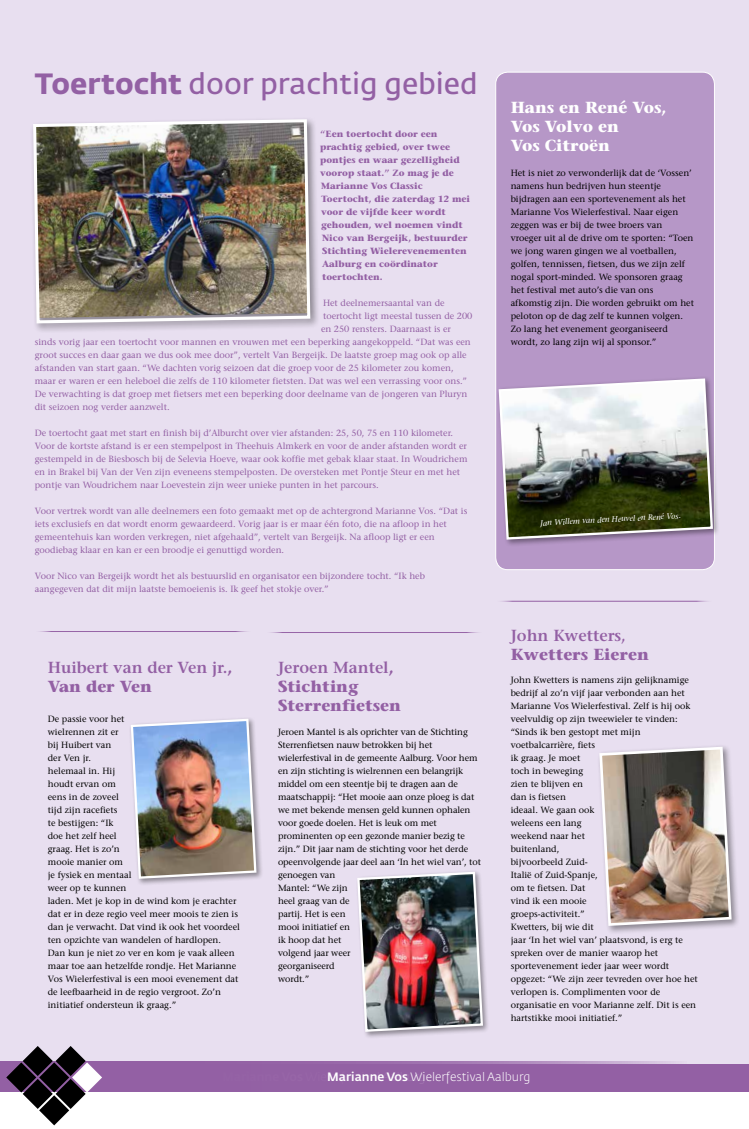
<style>
.page{position:relative;width:749px;height:1129px;background:#fff}
.page>*{position:absolute;margin:0;border:0;box-sizing:border-box;transform-origin:0 0}
.t1{font:600 29px "Fedra Sans Std";color:#9360a4}
.t2{font:700 16px/19px "Stone Serif Std";color:#9360a4}
.t3{font:600 16px/19px "Stone Serif Std";color:#9360a4}
.t4{font:700 16px/19px "Stone Serif Std";color:#fff}
.t5{font:300 12px "Fedra Sans Std";color:#fff}
.t6{font:500 9px/13px "Stone Serif Std";color:#000}
.t7{font:500 9px/13px "Stone Serif Std";color:#9360a4}
.t8{font:700 9px/13px "Stone Serif Std";color:#9360a4}
.t9{font:italic 500 8px "Stone Serif Std";color:#fff}
.s1{font-weight:700}
.s2{font-weight:600}
.s3{font-family:"Fedra Sans Degroot";font-weight:400}
</style>
<div class="page">
<div style="left:71px;top:1061px;width:677px;height:30px;background:#9360a4"></div>
<div style="left:0;top:0;width:748px;height:1063px;background:#e8dff0"></div>
<div style="left:495px;top:72px;width:219px;height:497px;background:#b697c7;border-radius:12px"></div>
<div style="left:495px;top:72px;width:219px;height:498px;border:1px solid #fff;border-radius:12px"></div>
<div style="left:0;top:1061px;width:686px;height:30px;background:#9360a4"></div>
<div style="left:30px;top:116px;width:290px;height:217px;background:#000;opacity:.4"></div>
<img style="left:32px;top:118px;width:280px;height:207px">
<div style="left:496px;top:376px;width:224px;height:171px;background:#000;opacity:.4"></div>
<svg style="left:497px;top:377px;width:217px;height:163px;background:#979792"></svg>
<div style="left:129px;top:716px;width:134px;height:169px;background:#000;opacity:.4"></div>
<img style="left:129px;top:717px;width:128px;height:162px">
<div style="left:355px;top:869px;width:135px;height:169px;background:#000;opacity:.4"></div>
<img style="left:356px;top:870px;width:128px;height:162px">
<div style="left:596px;top:743px;width:143px;height:191px;background:#000;opacity:.4"></div>
<img style="left:597px;top:745px;width:135px;height:182px">
<svg style="left:6px;top:1046px;width:96px;height:79px"></svg>
<hr style="left:34px;top:631px;width:218px;height:1px;background:#9360a4">
<hr style="left:265px;top:632px;width:218px;height:1px;background:#9360a4">
<hr style="left:495px;top:600px;width:218px;height:1px;background:#9360a4">
<h1 class="t1" style="left:35px;top:65px;width:444px"><span class="s1">Toertocht</span> door prachtig gebied</h1>
<p class="t8" style="left:320px;top:127px;width:152px">“Een toertocht door een prachtig gebied, over twee pontjes en waar gezelligheid voorop staat.” Zo mag je de<br>Marianne Vos Classic<br>Toertocht, die zaterdag 12 mei voor de vijfde keer wordt gehouden, wel noemen vindt<br>Nico van Bergeijk, bestuurder<br>Stichting Wielerevenementen<br>Aalburg en coördinator toertochten.</p>
<p class="t7" style="left:323px;top:296px;width:123px">Het deelnemersaantal van de</p>
<p class="t7" style="left:323px;top:309px;width:151px">toertocht ligt meestal tussen de 200</p>
<p class="t7" style="left:321px;top:322px;width:131px">en 250 rensters. Daarnaast is er</p>
<p class="t7" style="left:35px;top:335px;width:437px">sinds vorig jaar een toertocht voor mannen en vrouwen met een beperking aangekoppeld. “Dat was een</p>
<p class="t7" style="left:35px;top:348px;width:433px">groot succes en daar gaan we dus ook mee door”, vertelt Van Bergeijk. De laatste groep mag ook op alle</p>
<p class="t7" style="left:35px;top:361px;width:420px">afstanden van start gaan. “We dachten vorig seizoen dat die groep voor de 25 kilometer zou komen,</p>
<p class="t7" style="left:35px;top:374px;width:434px">maar er waren er een heleboel die zelfs de 110 kilometer fietsten. Dat was wel een verrassing voor ons.”</p>
<p class="t7" style="left:35px;top:387px;width:434px">De verwachting is dat groep met fietsers met een beperking door deelname van de jongeren van Pluryn</p>
<p class="t7" style="left:35px;top:400px;width:136px">dit seizoen nog verder aanzwelt.</p>
<p class="t7" style="left:35px;top:426px;width:434px">De toertocht gaat met start en finish bij d’Alburcht over vier afstanden: 25, 50, 75 en 110 kilometer.<br>Voor de kortste afstand is er een stempelpost in Theehuis Almkerk en voor de ander afstanden wordt er gestempeld in de Biesbosch bij de Selevia Hoeve, waar ook koffie met gebak klaar staat. In Woudrichem en in Brakel bij Van der Ven zijn eveneens stempelposten. De oversteken met Pontje Steur en met het pontje van Woudrichem naar Loevestein zijn weer unieke punten in het parcours.</p>
<p class="t7" style="left:35px;top:504px;width:434px">Voor vertrek wordt van alle deelnemers een foto gemaakt met op de achtergrond Marianne Vos. “Dat is iets exclusiefs en dat wordt enorm gewaardeerd. Vorig jaar is er maar één foto, die na afloop in het gemeentehuis kan worden verkregen, niet afgehaald”, vertelt van Bergeijk. Na afloop ligt er een goodiebag klaar en kan er een broodje ei genuttigd worden.</p>
<p class="t7" style="left:35px;top:569px;width:391px">Voor Nico van Bergeijk wordt het als bestuurslid en organisator een bijzondere tocht. “Ik heb aangegeven dat dit mijn laatste bemoeienis is. Ik geef het stokje over.”</p>
<h2 class="t3" style="left:48px;top:657px;width:186px">Huibert van der Ven jr.<span class="s1">,<br>Van der Ven</span></h2>
<p class="t6" style="left:48px;top:712px;width:193px">De passie voor het<br>wielrennen zit er<br>bij Huibert van<br>der Ven jr.<br>helemaal in. Hij<br>houdt ervan om<br>eens in de zoveel<br>tijd zijn racefiets<br>te bestijgen: “Ik<br>doe het zelf heel<br>graag. Het is zo’n<br>mooie manier om<br>je fysiek en mentaal<br>weer op te kunnen<br>laden. Met je kop in de wind kom je erachter dat er in deze regio veel meer moois te zien is dan je verwacht. Dat vind ik ook het voordeel ten opzichte van wandelen of hardlopen.<br>Dan kun je niet zo ver en kom je vaak alleen maar toe aan hetzelfde rondje. Het Marianne<br>Vos Wielerfestival is een mooi evenement dat de leefbaarheid in de regio vergroot. Zo’n initiatief ondersteun ik graag.”</p>
<h2 class="t2" style="left:278px;top:657px;width:124px"><span class="s2">Jeroen Mantel</span>,<br>Stichting<br>Sterrenfietsen</h2>
<p class="t6" style="left:278px;top:725px;width:204px">Jeroen Mantel is als oprichter van de Stichting<br>Sterrenfietsen nauw betrokken bij het wielerfestival in de gemeente Aalburg. Voor hem en zijn stichting is wielrennen een belangrijk middel om een steentje bij te dragen aan de maatschappij: “Het mooie aan onze ploeg is dat we met bekende mensen geld kunnen ophalen voor goede doelen. Het is leuk om met prominenten op een gezonde manier bezig te zijn.” Dit jaar nam de stichting voor het derde opeenvolgende jaar deel aan ‘In het wiel van’, tot genoegen van<br>Mantel: “We zijn<br>heel graag van de<br>partij. Het is een<br>mooi initiatief en<br>ik hoop dat het<br>volgend jaar weer<br>georganiseerd<br>wordt.”</p>
<h2 class="t4" style="left:510px;top:98px;width:157px">Hans en René Vos,<br>Vos Volvo en<br>Vos Citroën</h2>
<p class="t6" style="left:510px;top:166px;width:185px">Het is niet zo verwonderlijk dat de ‘Vossen’ namens hun bedrijven hun steentje bijdragen aan een sportevenement als het Marianne Vos Wielerfestival. Naar eigen zeggen was er bij de twee broers van vroeger uit al de drive om te sporten: “Toen we jong waren gingen we al voetballen, golfen, tennissen, fietsen, dus we zijn zelf nogal sport-minded. We sponsoren graag het festival met auto’s die van ons afkomstig zijn. Die worden gebruikt om het peloton op de dag zelf te kunnen volgen.<br>Zo lang het evenement georganiseerd wordt, zo lang zijn wij al sponsor.”</p>
<p class="t9" style="left:540px;top:518px;width:142px;rotate:-3deg">Jan Willem van den Heuvel en René Vos.</p>
<h2 class="t3" style="left:510px;top:626px;width:117px">John Kwetters,</h2>
<h2 class="t2" style="left:510px;top:645px;width:140px">Kwetters Eieren</h2>
<p class="t6" style="left:510px;top:673px;width:189px">John Kwetters is namens zijn gelijknamige bedrijf al zo’n vijf jaar verbonden aan het<br>Marianne Vos Wielerfestival. Zelf is hij ook veelvuldig op zijn tweewieler te vinden: “Sinds ik ben gestopt met mijn voetbalcarrière, fiets<br>ik graag. Je moet<br>toch in beweging<br>zien te blijven en<br>dan is fietsen<br>ideaal. We gaan ook<br>weleens een lang<br>weekend naar het<br>buitenland,<br>bijvoorbeeld Zuid-<br>Italië of Zuid-Spanje,<br>om te fietsen. Dat<br>vind ik een mooie<br>groeps-activiteit.”<br>Kwetters, bij wie dit<br>jaar ‘In het wiel van’ plaatsvond, is erg te spreken over de manier waarop het sportevenement ieder jaar weer wordt opgezet: “We zijn zeer tevreden over hoe het verlopen is. Complimenten voor de organisatie en voor Marianne zelf. Dit is een hartstikke mooi initiatief.”</p>
<h3 class="t5" style="left:222px;top:1069px;width:205px"><span class="s3">Marianne Vos</span> Wielerfestival Aalburg</h3>
<h3 class="t5" style="left:327px;top:1069px;width:205px"><span class="s3">Marianne Vos</span> Wielerfestival Aalburg</h3>
</div>
